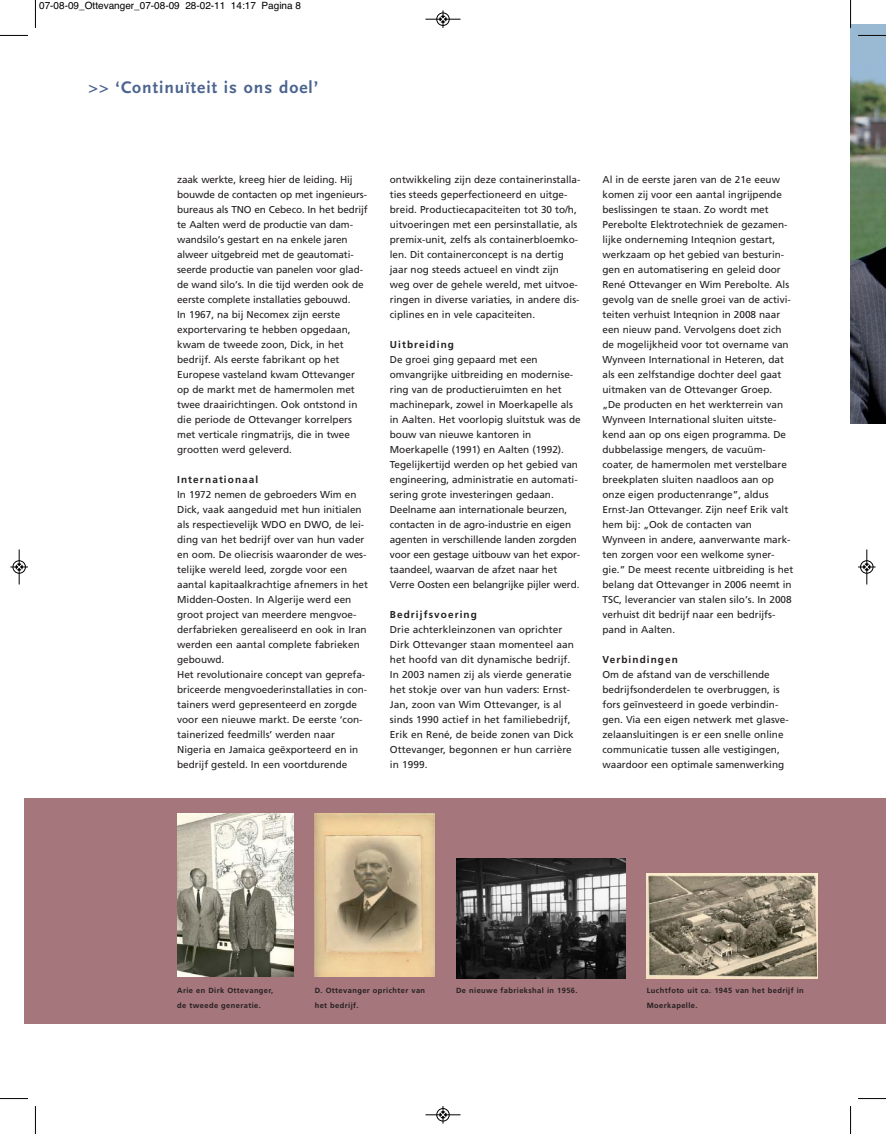
<style>
.page{position:relative;width:886px;height:1134px;background:#fff}
.page>*{position:absolute;margin:0;border:0;box-sizing:border-box;transform-origin:0 0}
.t1{font:700 17.5px "Scala Sans";letter-spacing:.055em;color:#4b648f}
.t2{font:10px/15px "Frutiger";color:#231f20}
.t3{font:10px "Helvetica";color:#000}
.t4{font:700 7.5px/15px "Frutiger";letter-spacing:.055em;color:#231f20}
.s1{font-weight:700}
</style>
<div class="page">
<div style="left:25px;top:798px;width:861px;height:225px;background:#a5767b"></div>
<img style="left:850px;top:25px;width:36px;height:398px">
<img style="left:178px;top:813px;width:115px;height:164px">
<img style="left:315px;top:813px;width:119px;height:164px">
<img style="left:457px;top:858px;width:168px;height:120px">
<img style="left:647px;top:873px;width:170px;height:105px">
<svg style="left:35px;top:0;width:1px;height:28px"></svg>
<svg style="left:0;top:35px;width:28px;height:1px"></svg>
<svg style="left:850px;top:0;width:1px;height:28px"></svg>
<svg style="left:858px;top:35px;width:28px;height:1px"></svg>
<svg style="left:35px;top:1106px;width:1px;height:28px"></svg>
<svg style="left:0;top:1098px;width:28px;height:1px"></svg>
<svg style="left:850px;top:1106px;width:1px;height:28px"></svg>
<svg style="left:858px;top:1098px;width:28px;height:1px"></svg>
<div style="left:436px;top:13px;width:14px;height:13px;border:1px solid #fff;border-radius:50%"></div>
<hr style="left:425px;top:19px;width:35px;height:1px;background:#000">
<div style="left:437px;top:13px;width:12px;height:13px;border:1px solid #000;border-radius:50%"></div>
<svg style="left:440px;top:10px;width:6px;height:18px"></svg>
<div style="left:436px;top:1108px;width:14px;height:13px;border:1px solid #fff;border-radius:50%"></div>
<hr style="left:425px;top:1114px;width:35px;height:1px;background:#000">
<div style="left:437px;top:1108px;width:12px;height:13px;border:1px solid #000;border-radius:50%"></div>
<svg style="left:440px;top:1106px;width:6px;height:17px"></svg>
<div style="left:13px;top:560px;width:13px;height:14px;border:1px solid #fff;border-radius:50%"></div>
<hr style="left:19px;top:549px;width:1px;height:35px;background:#000">
<div style="left:13px;top:561px;width:13px;height:12px;border:1px solid #000;border-radius:50%"></div>
<svg style="left:10px;top:564px;width:18px;height:6px"></svg>
<div style="left:860px;top:560px;width:13px;height:14px;border:1px solid #fff;border-radius:50%"></div>
<hr style="left:866px;top:549px;width:1px;height:35px;background:#000">
<div style="left:860px;top:561px;width:13px;height:12px;border:1px solid #000;border-radius:50%"></div>
<svg style="left:858px;top:564px;width:17px;height:6px"></svg>
<p class="t3" style="left:39px;top:0;width:263px">07-08-09_Ottevanger_07-08-09 28-02-11 14:17 Pagina 8</p>
<p class="t1" style="left:89px;top:80px;width:231px">&gt;&gt; ‘Continuïteit is ons doel’</p>
<p class="t2" style="left:177px;top:173px;width:192px">zaak werkte, kreeg hier de leiding. Hij bouwde de contacten op met ingenieurs&shy;bureaus als TNO en Cebeco. In het bedrijf te Aalten werd de productie van dam&shy;wandsilo’s gestart en na enkele jaren alweer uitgebreid met de geautomati&shy;seerde productie van panelen voor glad&shy;de wand silo’s. In die tijd werden ook de eerste complete installaties gebouwd.<br>In 1967, na bij Necomex zijn eerste exportervaring te hebben opgedaan, kwam de tweede zoon, Dick, in het bedrijf. Als eerste fabrikant op het Europese vasteland kwam Ottevanger op de markt met de hamermolen met twee draairichtingen. Ook ontstond in die periode de Ottevanger korrelpers met verticale ringmatrijs, die in twee grootten werd geleverd.</p>
<p class="t2" style="left:177px;top:473px;width:192px"><span class="s1">Internationaal<br></span>In 1972 nemen de gebroeders Wim en Dick, vaak aangeduid met hun initialen als respectievelijk WDO en DWO, de lei&shy;ding van het bedrijf over van hun vader en oom. De oliecrisis waaronder de wes&shy;telijke wereld leed, zorgde voor een aantal kapitaalkrachtige afnemers in het Midden-Oosten. In Algerije werd een groot project van meerdere mengvoe&shy;derfabrieken gerealiseerd en ook in Iran werden een aantal complete fabrieken gebouwd.<br>Het revolutionaire concept van geprefa&shy;briceerde mengvoederinstallaties in con&shy;tainers werd gepresenteerd en zorgde voor een nieuwe markt. De eerste ‘con&shy;tainerized feedmills’ werden naar Nigeria en Jamaica geëxporteerd en in bedrijf gesteld. In een voortdurende</p>
<p class="t2" style="left:390px;top:173px;width:192px">ontwikkeling zijn deze containerinstalla&shy;ties steeds geperfectioneerd en uitge&shy;breid. Productiecapaciteiten tot 30 to/h, uitvoeringen met een persinstallatie, als premix-unit, zelfs als containerbloemko&shy;len. Dit containerconcept is na dertig jaar nog steeds actueel en vindt zijn weg over de gehele wereld, met uitvoe&shy;ringen in diverse variaties, in andere dis&shy;ciplines en in vele capaciteiten.</p>
<p class="t2" style="left:390px;top:338px;width:192px"><span class="s1">Uitbreiding<br></span>De groei ging gepaard met een omvangrijke uitbreiding en modernise&shy;ring van de productieruimten en het machinepark, zowel in Moerkapelle als in Aalten. Het voorlopig sluitstuk was de bouw van nieuwe kantoren in Moerkapelle (1991) en Aalten (1992).<br>Tegelijkertijd werden op het gebied van engineering, administratie en automati&shy;sering grote investeringen gedaan.<br>Deelname aan internationale beurzen, contacten in de agro-industrie en eigen agenten in verschillende landen zorgden voor een gestage uitbouw van het expor&shy;taandeel, waarvan de afzet naar het Verre Oosten een belangrijke pijler werd.</p>
<p class="t2" style="left:390px;top:608px;width:186px"><span class="s1">Bedrijfsvoering<br></span>Drie achterkleinzonen van oprichter<br>Dirk Ottevanger staan momenteel aan het hoofd van dit dynamische bedrijf.<br>In 2003 namen zij als vierde generatie het stokje over van hun vaders: Ernst-<br>Jan, zoon van Wim Ottevanger, is al sinds 1990 actief in het familiebedrijf,<br>Erik en René, de beide zonen van Dick<br>Ottevanger, begonnen er hun carrière in 1999.</p>
<p class="t2" style="left:602px;top:173px;width:192px">Al in de eerste jaren van de 21e eeuw komen zij voor een aantal ingrijpende beslissingen te staan. Zo wordt met Perebolte Elektrotechniek de gezamen&shy;lijke onderneming Inteqnion gestart, werkzaam op het gebied van besturin&shy;gen en automatisering en geleid door René Ottevanger en Wim Perebolte. Als gevolg van de snelle groei van de activi&shy;teiten verhuist Inteqnion in 2008 naar een nieuw pand. Vervolgens doet zich de mogelijkheid voor tot overname van Wynveen International in Heteren, dat als een zelfstandige dochter deel gaat uitmaken van de Ottevanger Groep.<br>„De producten en het werkterrein van Wynveen International sluiten uitste&shy;kend aan op ons eigen programma. De dubbelassige mengers, de vacuüm&shy;coater, de hamermolen met verstelbare breekplaten sluiten naadloos aan op onze eigen productenrange”, aldus Ernst-Jan Ottevanger. Zijn neef Erik valt hem bij: „Ook de contacten van Wynveen in andere, aanverwante mark&shy;ten zorgen voor een welkome syner&shy;gie.” De meest recente uitbreiding is het belang dat Ottevanger in 2006 neemt in TSC, leverancier van stalen silo’s. In 2008 verhuist dit bedrijf naar een bedrijfs&shy;pand in Aalten.</p>
<p class="t2" style="left:602px;top:653px;width:188px"><span class="s1">Verbindingen<br></span>Om de afstand van de verschillende bedrijfsonderdelen te overbruggen, is fors geïnvesteerd in goede verbindin&shy;gen. Via een eigen netwerk met glasve&shy;zelaansluitingen is er een snelle online communicatie tussen alle vestigingen, waardoor een optimale samenwerking</p>
<p class="t4" style="left:177px;top:983px;width:98px">Arie en Dirk Ottevanger, de tweede generatie.</p>
<p class="t4" style="left:315px;top:983px;width:112px">D. Ottevanger oprichter van het bedrijf.</p>
<p class="t4" style="left:456px;top:983px;width:123px">De nieuwe fabriekshal in 1956.</p>
<p class="t4" style="left:647px;top:983px;width:159px">Luchtfoto uit ca. 1945 van het bedrijf in<br>Moerkapelle.</p>
</div>
